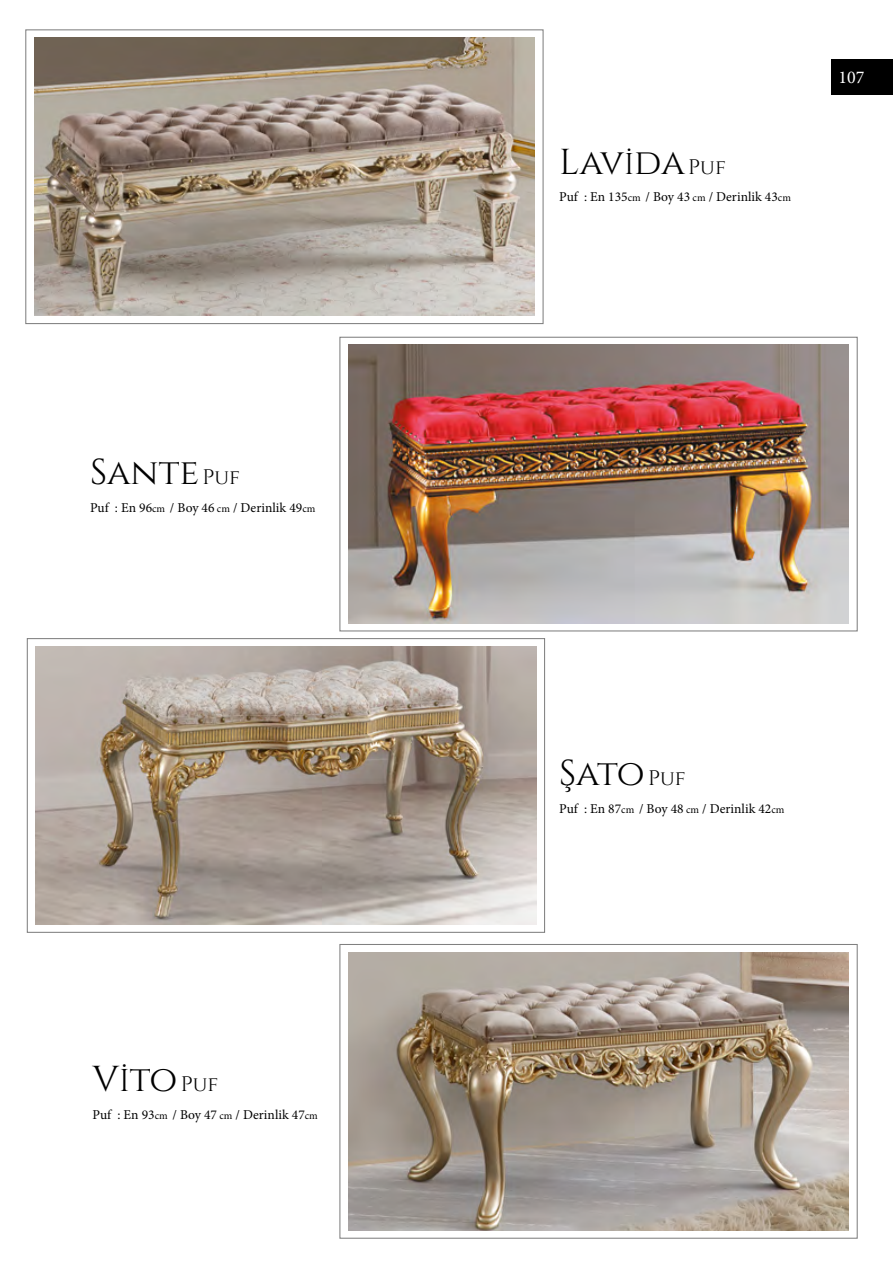
<style>
.page{position:relative;width:893px;height:1263px;background:#fff}
.page>*{position:absolute;margin:0;border:0;box-sizing:border-box;transform-origin:0 0}
.t1{font:36px "Cinzel";letter-spacing:-.01em;color:#000}
.t2{font:18px "Minion Pro";color:#fff}
.t3{font:13.5px "Minion Pro";color:#000}
.s1{font-size:21px}
.s2{font-size:10.5px}
.s3{font-size:31.5px}
.s4{font-size:30px}
</style>
<div class="page">
<div style="left:831px;top:59px;width:62px;height:35px;background:#000"></div>
<img style="left:348px;top:952px;width:501px;height:278px">
<img style="left:36px;top:646px;width:500px;height:279px">
<img style="left:348px;top:345px;width:501px;height:278px">
<img style="left:34px;top:37px;width:501px;height:279px">
<h1 class="t1" style="left:90px;top:451px;width:152px">Sante <span class="s1">Puf</span></h1>
<p class="t3" style="left:90px;top:498px;width:227px">Puf : En 96<span class="s2">cm</span> / Boy 46 <span class="s2">cm</span> / Derinlik 49<span class="s2">cm</span></p>
<h1 class="t1" style="left:93px;top:1058px;width:127px">V<span class="s3">İ</span>to <span class="s1">Puf</span></h1>
<p class="t3" style="left:93px;top:1105px;width:227px">Puf : En 93<span class="s2">cm</span> / Boy 47 <span class="s2">cm</span> / Derinlik 47<span class="s2">cm</span></p>
<h1 class="t1" style="left:559px;top:141px;width:168px">Lav<span class="s4">İ</span>da <span class="s1">Puf</span></h1>
<p class="t3" style="left:559px;top:188px;width:233px">Puf : En 135<span class="s2">cm</span> / Boy 43 <span class="s2">cm</span> / Derinlik 43<span class="s2">cm</span></p>
<h2 class="t2" style="left:838px;top:65px;width:27px">107</h2>
<h1 class="t1" style="left:559px;top:752px;width:128px">Şato <span class="s1">Puf</span></h1>
<p class="t3" style="left:559px;top:800px;width:227px">Puf : En 87<span class="s2">cm</span> / Boy 48 <span class="s2">cm</span> / Derinlik 42<span class="s2">cm</span></p>
</div>
